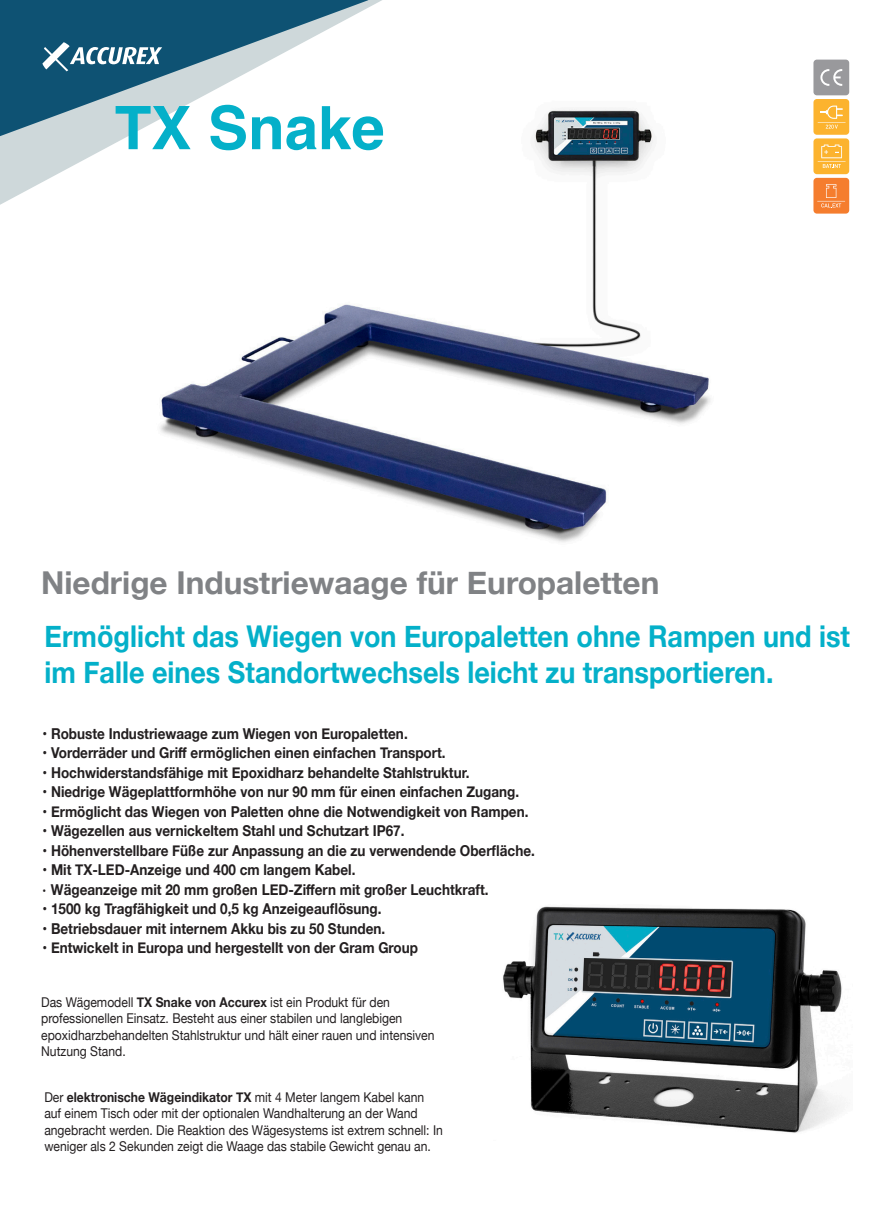
<style>
.page{position:relative;width:893px;height:1212px;background:#fff}
.page>*{position:absolute;margin:0;border:0;box-sizing:border-box;transform-origin:0 0}
.t1{font:700 60px "Helvetica";color:#04b0c9}
.titol{font:700 31.5px "Helvetica Neue";color:#808285}
.t2{font:700 30px/36px "Helvetica Neue";color:#04b0c9;scale:.9 1}
.castellà{font:700 15px/19.5px "Helvetica Neue";color:#231f20;scale:.9 1}
.t3{font:13.5px/16.5px "Helvetica Neue";color:#231f20;scale:.9 1}
.s1{font-weight:700}
</style>
<div class="page">
<img style="left:160px;top:109px;width:551px;height:433px">
<img style="left:503px;top:906px;width:339px;height:227px">
<svg style="left:0;top:0;width:414px;height:214px"></svg>
<svg style="left:42px;top:42px;width:120px;height:29px"></svg>
<div style="left:813px;top:60px;width:36px;height:35px;background:#99999c;border-radius:3px"></div>
<svg style="left:820px;top:69px;width:22px;height:17px"></svg>
<div style="left:813px;top:99px;width:36px;height:36px;background:#fcb32e;border-radius:3px"></div>
<svg style="left:818px;top:106px;width:27px;height:23px"></svg>
<div style="left:813px;top:138px;width:36px;height:36px;background:#fcb32e;border-radius:3px"></div>
<svg style="left:818px;top:145px;width:27px;height:23px"></svg>
<div style="left:813px;top:178px;width:36px;height:36px;background:#f57d2e;border-radius:3px"></div>
<svg style="left:817px;top:184px;width:28px;height:24px"></svg>
<p class="t1" style="left:115px;top:80px;width:272px">TX Snake</p>
<p class="titol" style="left:41px;top:558px;width:620px">Niedrige Industriewaage für Europaletten</p>
<p class="t2" style="left:45px;top:619px;width:896px">Ermöglicht das Wiegen von Europaletten ohne Rampen und ist im Falle eines Standortwechsels leicht zu transportieren.</p>
<p class="castellà" style="left:43px;top:724px;width:407px">• Robuste Industriewaage zum Wiegen von Europaletten.</p>
<p class="castellà" style="left:43px;top:743px;width:449px">• Vorderräder und Griff ermöglichen einen einfachen Transport.</p>
<p class="castellà" style="left:43px;top:763px;width:476px">• Hochwiderstandsfähige mit Epoxidharz behandelte Stahlstruktur.</p>
<p class="castellà" style="left:43px;top:782px;width:531px">• Niedrige Wägeplattformhöhe von nur 90 mm für einen einfachen Zugang.</p>
<p class="castellà" style="left:43px;top:802px;width:541px">• Ermöglicht das Wiegen von Paletten ohne die Notwendigkeit von Rampen.</p>
<p class="castellà" style="left:43px;top:821px;width:404px">• Wägezellen aus vernickeltem Stahl und Schutzart IP67.</p>
<p class="castellà" style="left:43px;top:841px;width:549px">• Höhenverstellbare Füße zur Anpassung an die zu verwendende Oberfläche.</p>
<p class="castellà" style="left:43px;top:860px;width:497px">• Mit TX-LED-Anzeige und 400 cm langem Kabel.<br>· Wägeanzeige mit 20 mm großen LED-Ziffern mit großer Leuchtkraft.</p>
<p class="castellà" style="left:43px;top:899px;width:378px">• 1500 kg Tragfähigkeit und 0,5 kg Anzeigeauflösung.</p>
<p class="castellà" style="left:43px;top:919px;width:382px">• Betriebsdauer mit internem Akku bis zu 50 Stunden.</p>
<p class="castellà" style="left:43px;top:938px;width:419px">• Entwickelt in Europa und hergestellt von der Gram Group</p>
<p class="t3" style="left:41px;top:995px;width:439px">Das Wägemodell <span class="s1">TX Snake von Accurex</span> ist ein Produkt für den professionellen Einsatz. Besteht aus einer stabilen und langlebigen epoxidharzbehandelten Stahlstruktur und hält einer rauen und intensiven Nutzung Stand.</p>
<p class="t3" style="left:44px;top:1089px;width:444px">Der <span class="s1">elektronische Wägeindikator TX</span> mit 4 Meter langem Kabel kann auf einem Tisch oder mit der optionalen Wandhalterung an der Wand angebracht werden. Die Reaktion des Wägesystems ist extrem schnell: In weniger als 2 Sekunden zeigt die Waage das stabile Gewicht genau an.</p>
</div>
